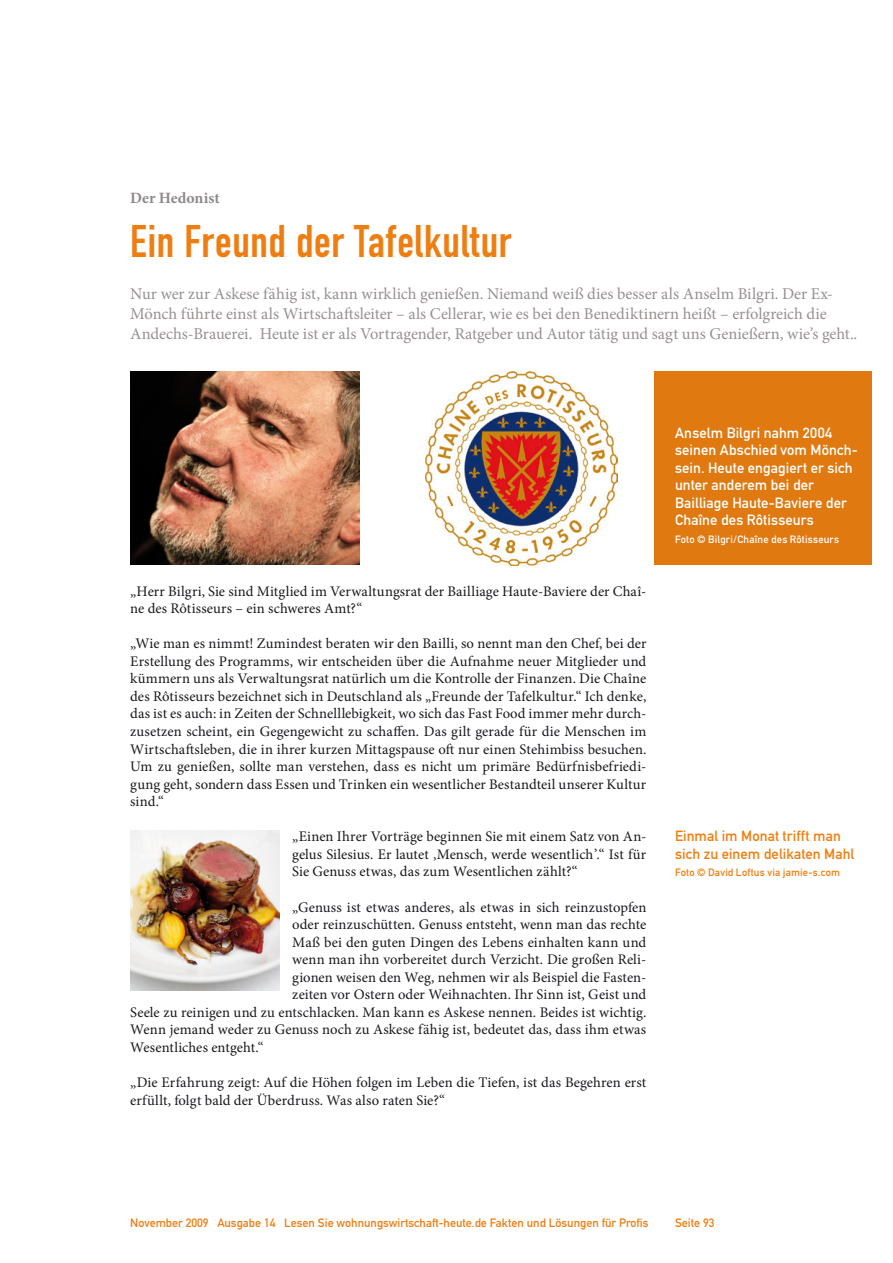
<style>
.page{position:relative;width:893px;height:1263px;background:#fff}
.page>*{position:absolute;margin:0;border:0;box-sizing:border-box;transform-origin:0 0}
.Überschrift_Groß{font:45px "DIN Engschrift";letter-spacing:.015em;color:#ee7e11}
.Anlesetext{font:16.5px/19.8px "Minion Pro";letter-spacing:-.005em;color:#969190}
.Kategorie{font:700 15.75px "Minion Pro";color:#8e8a89}
.Fließtext_erste_Zeil{font:14.7px/17.5px "Minion Pro";letter-spacing:.005em;color:#1a171c}
.Bildunterschrift{font:14.7px/17.5px "DIN Mittelschrift";letter-spacing:.005em;color:#fff}
.Bildunterschrift-2{font:14.7px/17.5px "DIN Mittelschrift";letter-spacing:.005em;color:#ee7e11}
.t1{font:12px "DIN Mittelschrift";color:#ee7e11}
.Bildunterschrift-3{font:10.5px "DIN Mittelschrift";letter-spacing:.02em;color:#fff}
.Bildunterschrift-4{font:10.5px "DIN Mittelschrift";letter-spacing:.015em;color:#ee7e11}
</style>
<div class="page">
<div style="left:654px;top:372px;width:218px;height:193px;background:#df7910"></div>
<img style="left:425px;top:371px;width:193px;height:194px">
<img style="left:130px;top:372px;width:229px;height:192px">
<img style="left:130px;top:831px;width:149px;height:159px">
<p class="Kategorie" style="left:130px;top:187px;width:91px">Der Hedonist</p>
<p class="Überschrift_Groß" style="left:130px;top:215px;width:383px">Ein Freund der Tafelkultur</p>
<p class="Anlesetext" style="left:130px;top:284px;width:729px">Nur wer zur Askese fähig ist, kann wirklich genießen. Niemand weiß dies besser als Anselm Bilgri. Der Ex-<br>Mönch führte einst als Wirtschaftsleiter – als Cellerar, wie es bei den Benediktinern heißt – erfolgreich die<br>Andechs-Brauerei. Heute ist er als Vortragender, Ratgeber und Autor tätig und sagt uns Genießern, wie’s geht..</p>
<p class="Fließtext_erste_Zeil" style="left:130px;top:582px;width:518px">„Herr Bilgri, Sie sind Mitglied im Verwaltungsrat der Bailliage Haute-Baviere der Chaî&shy;ne des Rôtisseurs – ein schweres Amt?“</p>
<p class="Fließtext_erste_Zeil" style="left:130px;top:635px;width:518px;text-align:justify">„Wie man es nimmt! Zumindest beraten wir den Bailli, so nennt man den Chef, bei der Erstellung des Programms, wir entscheiden über die Aufnahme neuer Mitglieder und kümmern uns als Verwaltungsrat natürlich um die Kontrolle der Finanzen. Die Chaîne des Rôtisseurs bezeichnet sich in Deutschland als „Freunde der Tafelkultur.“ Ich denke, das ist es auch: in Zeiten der Schnelllebigkeit, wo sich das Fast Food immer mehr durch&shy;zusetzen scheint, ein Gegengewicht zu schaffen. Das gilt gerade für die Menschen im Wirtschaftsleben, die in ihrer kurzen Mittagspause oft nur einen Stehimbiss besuchen.<br>Um zu genießen, sollte man verstehen, dass es nicht um primäre Bedürfnisbefriedi&shy;gung geht, sondern dass Essen und Trinken ein wesentlicher Bestandteil unserer Kultur sind.“</p>
<p class="Fließtext_erste_Zeil" style="left:292px;top:828px;width:356px;text-align:justify">„Einen Ihrer Vorträge beginnen Sie mit einem Satz von An&shy;gelus Silesius. Er lautet ‚Mensch, werde wesentlich’.“ Ist für Sie Genuss etwas, das zum Wesentlichen zählt?“</p>
<p class="Fließtext_erste_Zeil" style="left:292px;top:898px;width:356px">„Genuss ist etwas anderes, als etwas in sich reinzustopfen</p>
<p class="Fließtext_erste_Zeil" style="left:292px;top:916px;width:356px">oder reinzuschütten. Genuss entsteht, wenn man das rechte</p>
<p class="Fließtext_erste_Zeil" style="left:292px;top:933px;width:356px">Maß bei den guten Dingen des Lebens einhalten kann und</p>
<p class="Fließtext_erste_Zeil" style="left:292px;top:951px;width:356px">wenn man ihn vorbereitet durch Verzicht. Die großen Reli-</p>
<p class="Fließtext_erste_Zeil" style="left:292px;top:968px;width:356px">gionen weisen den Weg, nehmen wir als Beispiel die Fasten-</p>
<p class="Fließtext_erste_Zeil" style="left:292px;top:986px;width:356px">zeiten vor Ostern oder Weihnachten. Ihr Sinn ist, Geist und</p>
<p class="Fließtext_erste_Zeil" style="left:130px;top:1003px;width:518px">Seele zu reinigen und zu entschlacken. Man kann es Askese nennen. Beides ist wichtig.</p>
<p class="Fließtext_erste_Zeil" style="left:130px;top:1021px;width:518px">Wenn jemand weder zu Genuss noch zu Askese fähig ist, bedeutet das, dass ihm etwas</p>
<p class="Fließtext_erste_Zeil" style="left:130px;top:1038px;width:135px">Wesentliches entgeht.“</p>
<p class="Fließtext_erste_Zeil" style="left:130px;top:1074px;width:518px">„Die Erfahrung zeigt: Auf die Höhen folgen im Leben die Tiefen, ist das Begehren erst erfüllt, folgt bald der Überdruss. Was also raten Sie?“</p>
<p class="Bildunterschrift" style="left:675px;top:424px;width:184px">Anselm Bilgri nahm 2004 seinen Abschied vom Mönch&shy;sein. Heute engagiert er sich unter anderem bei der<br>Bailliage Haute-Baviere der<br>Chaîne des Rôtisseurs</p>
<p class="Bildunterschrift-3" style="left:675px;top:533px;width:166px">Foto © Bilgri/Chaîne des Rôtisseurs</p>
<p class="Bildunterschrift-2" style="left:675px;top:827px;width:181px">Einmal im Monat trifft man sich zu einem delikaten Mahl</p>
<p class="Bildunterschrift-4" style="left:675px;top:866px;width:167px">Foto © David Loftus via jamie-s.com</p>
<p class="t1" style="left:130px;top:1216px;width:520px">November 2009 Ausgabe 14 Lesen Sie wohnungswirtschaft-heute.de Fakten und Lösungen für Profis</p>
<p class="t1" style="left:675px;top:1216px;width:41px">Seite 93</p>
</div>
